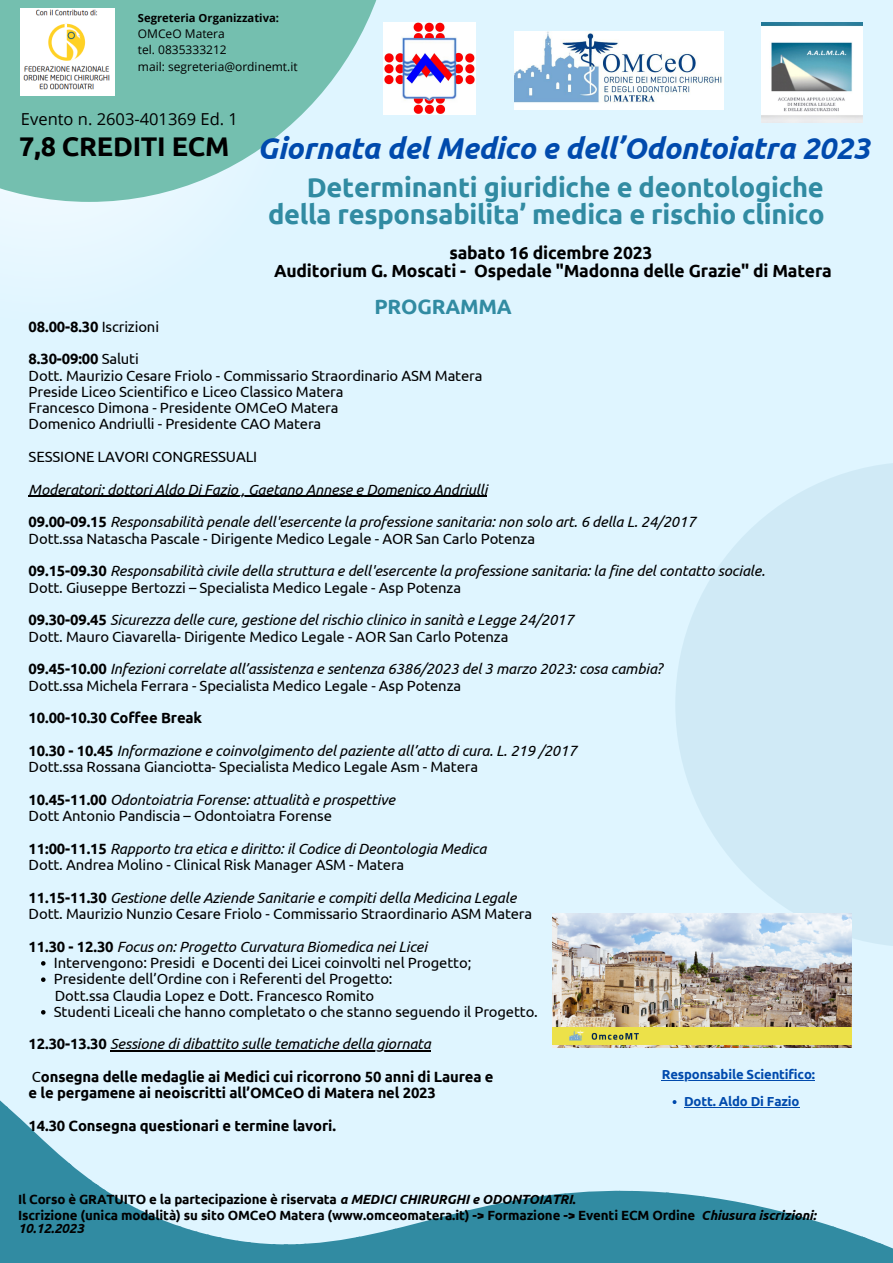
<style>
.page{position:relative;width:893px;height:1263px;background:#dff5ff}
.page>*{position:absolute;margin:0;border:0;box-sizing:border-box;transform-origin:0 0}
.t1{font:italic 700 30.22px "Ubuntu";letter-spacing:-.01em;color:#004aad}
.t2{font:700 27.22px "Ubuntu";letter-spacing:-.01em;color:#318ba2}
.t3{font:700 27px "Ubuntu";letter-spacing:-.01em;color:#000}
.t4{font:700 20.77px "Ubuntu";letter-spacing:-.01em;color:#318ba2}
.t5{font:700 17.48px "Ubuntu";letter-spacing:-.01em;color:#000}
.t6{font:16.5px "Open Sans";color:#000}
.t7{font:14.85px "Ubuntu";letter-spacing:-.01em;color:#000}
.t8{font:italic 14.85px "Ubuntu";letter-spacing:-.01em;color:#000}
.t9{font:700 14.85px "Ubuntu";letter-spacing:-.01em;color:#000}
.t10{font:700 13.27px/13.5px "Ubuntu";letter-spacing:-.01em;color:#000}
.t11{font:700 13.12px "Ubuntu";letter-spacing:-.01em;color:#004aad}
.t12{font:12px "Open Sans";color:#000}
.t13{font:700 11.25px "Open Sans";color:#000}
.s1{font-weight:400}
.s2{font-weight:700;font-style:normal}
.s3{font-style:italic}
</style>
<div class="page">
<div style="left:0;top:202px;width:150px;height:38px;background:#ebf8ff"></div>
<div style="left:675px;top:462px;width:218px;height:485px;background:linear-gradient(to right,#d8f0fb,#cee8f5)"></div>
<svg style="left:0;top:0;width:397px;height:202px;fill:#74bfaf"></svg>
<svg style="left:0;top:1009px;width:893px;height:254px"></svg>
<img style="left:514px;top:32px;width:209px;height:77px">
<svg style="left:41px;top:961px;width:5px;height:4px"></svg>
<svg style="left:41px;top:977px;width:5px;height:5px"></svg>
<svg style="left:41px;top:1010px;width:5px;height:4px"></svg>
<hr style="left:29px;top:496px;width:458px;height:1px;background:#000">
<hr style="left:110px;top:1050px;width:321px;height:2px;background:#000">
<img style="left:553px;top:914px;width:298px;height:134px">
<img style="left:21px;top:9px;width:93px;height:87px">
<img style="left:761px;top:22px;width:101px;height:101px">
<img style="left:383px;top:22px;width:93px;height:92px">
<svg style="left:672px;top:1100px;width:4px;height:4px"></svg>
<hr style="left:684px;top:1107px;width:115px;height:1px;background:#004aad">
<hr style="left:662px;top:1080px;width:153px;height:1px;background:#004aad">
<p class="t13" style="left:138px;top:10px;width:143px">Segreteria Organizzativa:</p>
<p class="t12" style="left:138px;top:25px;width:88px">OMCeO Matera</p>
<p class="t12" style="left:138px;top:41px;width:90px">tel. 0835333212</p>
<p class="t12" style="left:138px;top:58px;width:161px">mail: segreteria@ordinemt.it</p>
<p class="t6" style="left:21px;top:107px;width:218px">Evento n. 2603-401369 Ed. 1</p>
<p class="t3" style="left:19px;top:131px;width:211px">7,8 CREDITI ECM</p>
<p class="t1" style="left:257px;top:131px;width:614px">Giornata del Medico e dell’Odontoiatra 2023</p>
<p class="t2" style="left:307px;top:171px;width:518px">Determinanti giuridiche e deontologiche</p>
<p class="t2" style="left:268px;top:199px;width:558px">della responsabilita’ medica e rischio clinico</p>
<p class="t5" style="left:449px;top:243px;width:205px">sabato 16 dicembre 2023</p>
<p class="t5" style="left:274px;top:261px;width:559px">Auditorium G. Moscati - Ospedale "Madonna delle Grazie" di Matera</p>
<p class="t4" style="left:374px;top:295px;width:139px">PROGRAMMA</p>
<p class="t9" style="left:29px;top:318px;width:132px">08.00-8.30 <span class="s1">Iscrizioni</span></p>
<p class="t9" style="left:29px;top:350px;width:112px">8.30-09:00 <span class="s1">Saluti</span></p>
<p class="t7" style="left:29px;top:367px;width:455px">Dott. Maurizio Cesare Friolo - Commissario Straordinario ASM Matera</p>
<p class="t7" style="left:29px;top:383px;width:316px">Preside Liceo Scientifico e Liceo Classico Matera</p>
<p class="t7" style="left:29px;top:399px;width:311px">Francesco Dimona - Presidente OMCeO Matera</p>
<p class="t7" style="left:29px;top:416px;width:294px">Domenico Andriulli - Presidente CAO Matera</p>
<p class="t7" style="left:29px;top:448px;width:230px">SESSIONE LAVORI CONGRESSUALI</p>
<p class="t8" style="left:29px;top:481px;width:460px">Moderatori: dottori Aldo Di Fazio , Gaetano Annese e Domenico Andriulli</p>
<p class="t8" style="left:29px;top:513px;width:668px"><span class="s2">09.00-09.15</span> Responsabilità penale dell'esercente la professione sanitaria: non solo art. 6 della L. 24/2017</p>
<p class="t7" style="left:29px;top:530px;width:508px">Dott.ssa Natascha Pascale - Dirigente Medico Legale - AOR San Carlo Potenza</p>
<p class="t8" style="left:29px;top:562px;width:738px"><span class="s2">09.15-09.30</span> Responsabilità civile della struttura e dell'esercente la professione sanitaria: la fine del contatto sociale.</p>
<p class="t7" style="left:29px;top:579px;width:434px">Dott. Giuseppe Bertozzi – Specialista Medico Legale - Asp Potenza</p>
<p class="t8" style="left:29px;top:611px;width:546px"><span class="s2">09.30-09.45</span> Sicurezza delle cure, gestione del rischio clinico in sanità e Legge 24/2017</p>
<p class="t7" style="left:29px;top:628px;width:481px">Dott. Mauro Ciavarella- Dirigente Medico Legale - AOR San Carlo Potenza</p>
<p class="t8" style="left:29px;top:660px;width:635px"><span class="s2">09.45-10.00</span> Infezioni correlate all’assistenza e sentenza 6386/2023 del 3 marzo 2023: cosa cambia?</p>
<p class="t7" style="left:29px;top:677px;width:434px">Dott.ssa Michela Ferrara - Specialista Medico Legale - Asp Potenza</p>
<p class="t9" style="left:29px;top:709px;width:175px">10.00-10.30 Coffee Break</p>
<p class="t8" style="left:29px;top:742px;width:549px"><span class="s2">10.30 - 10.45</span> Informazione e coinvolgimento del paziente all’atto di cura. L. 219 /2017</p>
<p class="t7" style="left:29px;top:758px;width:451px">Dott.ssa Rossana Gianciotta- Specialista Medico Legale Asm - Matera</p>
<p class="t8" style="left:29px;top:791px;width:368px"><span class="s2">10.45-11.00</span> Odontoiatria Forense: attualità e prospettive</p>
<p class="t7" style="left:29px;top:807px;width:305px">Dott Antonio Pandiscia – Odontoiatra Forense</p>
<p class="t8" style="left:29px;top:840px;width:459px"><span class="s2">11:00-11.15</span> Rapporto tra etica e diritto: il Codice di Deontologia Medica</p>
<p class="t7" style="left:29px;top:856px;width:377px">Dott. Andrea Molino - Clinical Risk Manager ASM - Matera</p>
<p class="t8" style="left:29px;top:889px;width:489px"><span class="s2">11.15-11.30</span> Gestione delle Aziende Sanitarie e compiti della Medicina Legale</p>
<p class="t7" style="left:29px;top:905px;width:505px">Dott. Maurizio Nunzio Cesare Friolo - Commissario Straordinario ASM Matera</p>
<p class="t8" style="left:29px;top:938px;width:400px"><span class="s2">11.30 - 12.30</span> Focus on: Progetto Curvatura Biomedica nei Licei</p>
<p class="t7" style="left:55px;top:987px;width:321px">Dott.ssa Claudia Lopez e Dott. Francesco Romito</p>
<p class="t8" style="left:29px;top:1035px;width:404px"><span class="s2">12.30-13.30</span> Sessione di dibattito sulle tematiche della giornata</p>
<p class="t9" style="left:32px;top:1068px;width:463px"><span class="s1">C</span>onsegna delle medaglie ai Medici cui ricorrono 50 anni di Laurea e</p>
<p class="t9" style="left:29px;top:1084px;width:409px">e le pergamene ai neoiscritti all’OMCeO di Matera nel 2023</p>
<p class="t9" style="left:29px;top:1117px;width:309px">14.30 Consegna questionari e termine lavori.</p>
<p class="t7" style="left:54px;top:954px;width:419px">Intervengono: Presidi e Docenti dei Licei coinvolti nel Progetto;</p>
<p class="t7" style="left:54px;top:970px;width:340px">Presidente dell’Ordine con i Referenti del Progetto:</p>
<p class="t7" style="left:54px;top:1003px;width:485px">Studenti Liceali che hanno completato o che stanno seguendo il Progetto.</p>
<p class="t11" style="left:662px;top:1067px;width:155px">Responsabile Scientifico:</p>
<p class="t11" style="left:684px;top:1094px;width:117px">Dott. Aldo Di Fazio</p>
<p class="t10" style="left:18px;top:1192px;width:559px">Il Corso è GRATUITO e la partecipazione è riservata <span class="s3">a MEDICI CHIRURGHI e ODONTOIATRI</span>.</p>
<p class="t10" style="left:18px;top:1208px;width:799px">Iscrizione (unica modalità) su sito OMCeO Matera (www.omceomatera.it) -&gt; Formazione -&gt; Eventi ECM Ordine <span class="s3">Chiusura iscrizioni:<br>10.12.2023</span></p>
</div>
